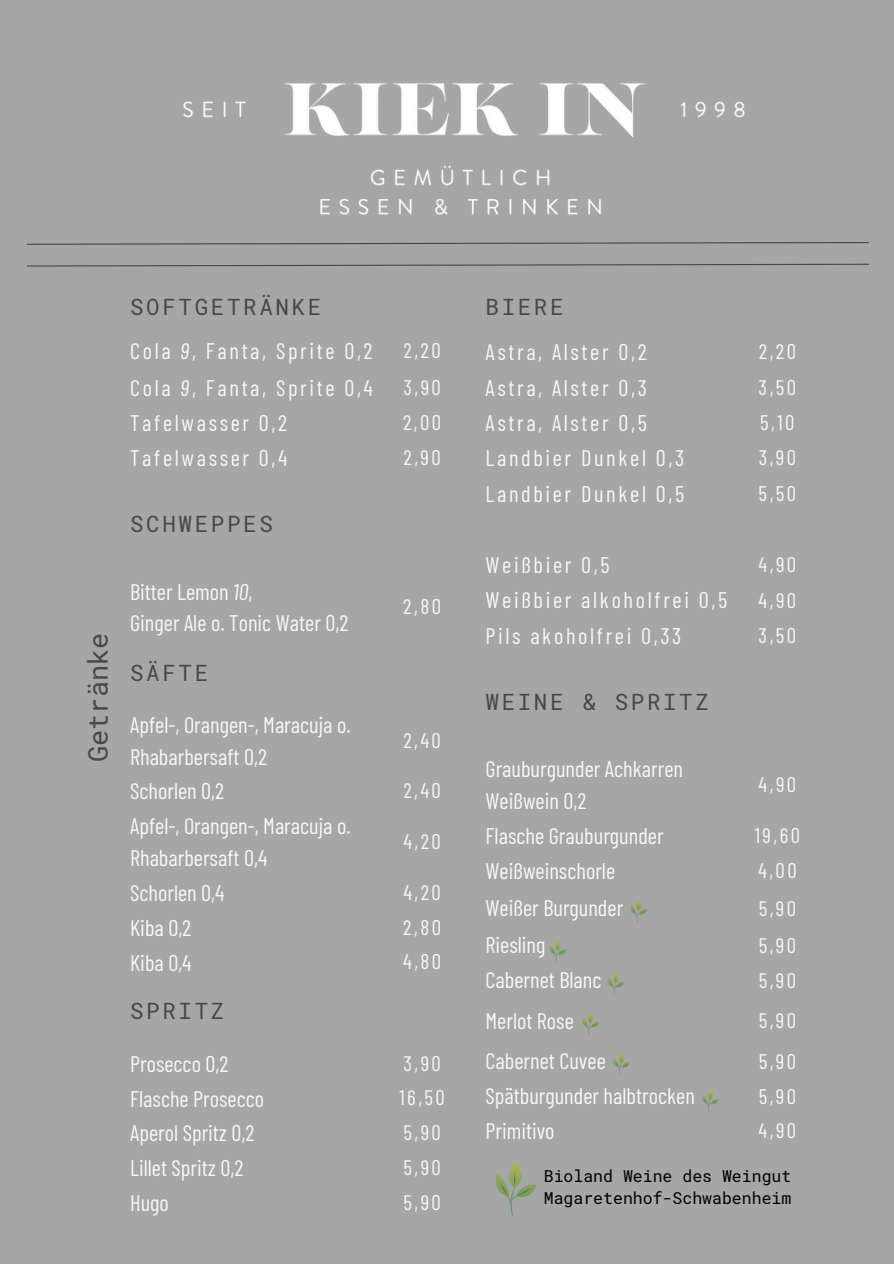
<style>
.page{position:relative;width:894px;height:1264px;background:#fff}
.page>*{position:absolute;margin:0;border:0;box-sizing:border-box;transform-origin:0 0}
.t1{font:27px "Roboto Mono";color:#474942}
.t2{font:22.5px "Barlow Condensed";color:#f8f6f6}
.t3{font:22.5px "Barlow Condensed";letter-spacing:.115em;color:#f8f6f6}
.t4{font:22.5px "Roboto Mono";letter-spacing:.115em;color:#474942}
.t5{font:21px "Barlow Condensed";letter-spacing:.115em;color:#f8f6f6}
.t6{font:16.5px "Roboto Mono";color:#000}
.s1{font-style:italic}
</style>
<div class="page">
<div style="left:0;top:0;width:893px;height:1263px;background:#a6a6a6"></div>
<svg style="left:27px;top:242px;width:842px;height:3px"></svg>
<svg style="left:27px;top:263px;width:842px;height:4px"></svg>
<img style="left:132px;top:83px;width:663px;height:183px">
<svg style="left:630px;top:898px;width:17px;height:24px"></svg>
<svg style="left:549px;top:939px;width:17px;height:23px"></svg>
<svg style="left:608px;top:971px;width:16px;height:23px"></svg>
<svg style="left:582px;top:1011px;width:17px;height:24px"></svg>
<svg style="left:613px;top:1052px;width:17px;height:23px"></svg>
<svg style="left:702px;top:1088px;width:17px;height:23px"></svg>
<svg style="left:496px;top:1159px;width:40px;height:56px"></svg>
<p class="t1" style="left:80px;top:762px;width:131px;rotate:-90deg">Getränke</p>
<p class="t4" style="left:130px;top:291px;width:192px">SOFTGETRÄNKE</p>
<h1 class="t3" style="left:130px;top:337px;width:244px">Cola <span class="s1">9</span>, Fanta, Sprite 0,2</h1>
<p class="t5" style="left:403px;top:337px;width:39px">2,20</p>
<p class="t3" style="left:130px;top:374px;width:244px">Cola <span class="s1">9</span>, Fanta, Sprite 0,4</p>
<p class="t5" style="left:403px;top:374px;width:39px">3,90</p>
<p class="t3" style="left:130px;top:409px;width:158px">Tafelwasser 0,2</p>
<p class="t5" style="left:403px;top:409px;width:40px">2,00</p>
<p class="t3" style="left:130px;top:443px;width:159px">Tafelwasser 0,4</p>
<p class="t5" style="left:403px;top:444px;width:39px">2,90</p>
<p class="t4" style="left:130px;top:508px;width:144px">SCHWEPPES</p>
<p class="t2" style="left:130px;top:577px;width:124px">Bitter Lemon <span class="s1">10</span>,</p>
<p class="t2" style="left:130px;top:608px;width:220px">Ginger Ale o. Tonic Water 0,2</p>
<p class="t4" style="left:130px;top:657px;width:80px">SÄFTE</p>
<p class="t2" style="left:130px;top:710px;width:222px">Apfel-, Orangen-, Maracuja o.</p>
<p class="t2" style="left:130px;top:742px;width:138px">Rhabarbersaft 0,2</p>
<p class="t5" style="left:403px;top:593px;width:39px">2,80</p>
<p class="t5" style="left:403px;top:726px;width:39px">2,40</p>
<p class="t2" style="left:130px;top:777px;width:96px">Schorlen 0,2</p>
<p class="t5" style="left:403px;top:777px;width:39px">2,40</p>
<p class="t2" style="left:130px;top:811px;width:222px">Apfel-, Orangen-, Maracuja o.</p>
<p class="t2" style="left:130px;top:843px;width:139px">Rhabarbersaft 0,4</p>
<p class="t5" style="left:403px;top:828px;width:39px">4,20</p>
<p class="t2" style="left:130px;top:878px;width:96px">Schorlen 0,4</p>
<p class="t5" style="left:403px;top:878px;width:39px">4,20</p>
<p class="t2" style="left:130px;top:913px;width:63px">Kiba 0,2</p>
<p class="t5" style="left:403px;top:913px;width:39px">2,80</p>
<p class="t2" style="left:130px;top:948px;width:63px">Kiba 0,4</p>
<p class="t5" style="left:403px;top:948px;width:39px">4,80</p>
<p class="t4" style="left:130px;top:995px;width:96px">SPRITZ</p>
<p class="t2" style="left:130px;top:1049px;width:100px">Prosecco 0,2</p>
<p class="t5" style="left:403px;top:1049px;width:39px">3,90</p>
<p class="t2" style="left:130px;top:1084px;width:135px">Flasche Prosecco</p>
<p class="t5" style="left:399px;top:1084px;width:47px">16,50</p>
<p class="t2" style="left:130px;top:1118px;width:126px">Aperol Spritz 0,2</p>
<p class="t5" style="left:403px;top:1119px;width:39px">5,90</p>
<p class="t2" style="left:130px;top:1153px;width:115px">Lillet Spritz 0,2</p>
<p class="t5" style="left:403px;top:1154px;width:39px">5,90</p>
<p class="t2" style="left:130px;top:1188px;width:40px">Hugo</p>
<p class="t5" style="left:403px;top:1189px;width:39px">5,90</p>
<p class="t4" style="left:485px;top:292px;width:80px">BIERE</p>
<p class="t3" style="left:485px;top:337px;width:163px">Astra, Alster 0,2</p>
<p class="t5" style="left:758px;top:338px;width:39px">2,20</p>
<p class="t3" style="left:485px;top:373px;width:163px">Astra, Alster 0,3</p>
<p class="t5" style="left:758px;top:374px;width:39px">3,50</p>
<p class="t3" style="left:485px;top:408px;width:163px">Astra, Alster 0,5</p>
<p class="t5" style="left:760px;top:409px;width:36px">5,10</p>
<p class="t3" style="left:485px;top:443px;width:200px">Landbier Dunkel 0,3</p>
<p class="t5" style="left:758px;top:444px;width:39px">3,90</p>
<p class="t3" style="left:485px;top:479px;width:200px">Landbier Dunkel 0,5</p>
<p class="t5" style="left:758px;top:480px;width:39px">5,50</p>
<p class="t3" style="left:485px;top:550px;width:126px">Weißbier 0,5</p>
<p class="t5" style="left:758px;top:551px;width:39px">4,90</p>
<p class="t3" style="left:485px;top:586px;width:243px">Weißbier alkoholfrei 0,5</p>
<p class="t5" style="left:758px;top:586px;width:39px">4,90</p>
<p class="t3" style="left:485px;top:621px;width:197px">Pils akoholfrei 0,33</p>
<p class="t5" style="left:758px;top:622px;width:39px">3,50</p>
<p class="t4" style="left:485px;top:687px;width:225px">WEINE &amp; SPRITZ</p>
<p class="t2" style="left:485px;top:755px;width:199px">Grauburgunder Achkarren</p>
<p class="t2" style="left:485px;top:786px;width:102px">Weißwein 0,2</p>
<p class="t5" style="left:758px;top:771px;width:39px">4,90</p>
<p class="t2" style="left:485px;top:821px;width:179px">Flasche Grauburgunder</p>
<p class="t5" style="left:754px;top:822px;width:47px">19,60</p>
<p class="t2" style="left:485px;top:856px;width:131px">Weißweinschorle</p>
<p class="t5" style="left:758px;top:857px;width:40px">4,00</p>
<p class="t2" style="left:485px;top:893px;width:139px">Weißer Burgunder</p>
<p class="t5" style="left:758px;top:894px;width:39px">5,90</p>
<p class="t2" style="left:485px;top:930px;width:61px">Riesling</p>
<p class="t5" style="left:758px;top:931px;width:39px">5,90</p>
<p class="t2" style="left:485px;top:965px;width:117px">Cabernet Blanc</p>
<p class="t5" style="left:758px;top:966px;width:39px">5,90</p>
<p class="t2" style="left:485px;top:1006px;width:90px">Merlot Rose</p>
<p class="t5" style="left:758px;top:1007px;width:39px">5,90</p>
<p class="t2" style="left:485px;top:1046px;width:122px">Cabernet Cuvee</p>
<p class="t5" style="left:758px;top:1047px;width:39px">5,90</p>
<p class="t2" style="left:485px;top:1081px;width:211px">Spätburgunder halbtrocken</p>
<p class="t5" style="left:758px;top:1082px;width:39px">5,90</p>
<p class="t2" style="left:485px;top:1116px;width:71px">Primitivo</p>
<p class="t5" style="left:758px;top:1117px;width:39px">4,90</p>
<p class="t6" style="left:543px;top:1164px;width:249px">Bioland Weine des Weingut</p>
<p class="t6" style="left:543px;top:1187px;width:249px">Magaretenhof-Schwabenheim</p>
</div>
